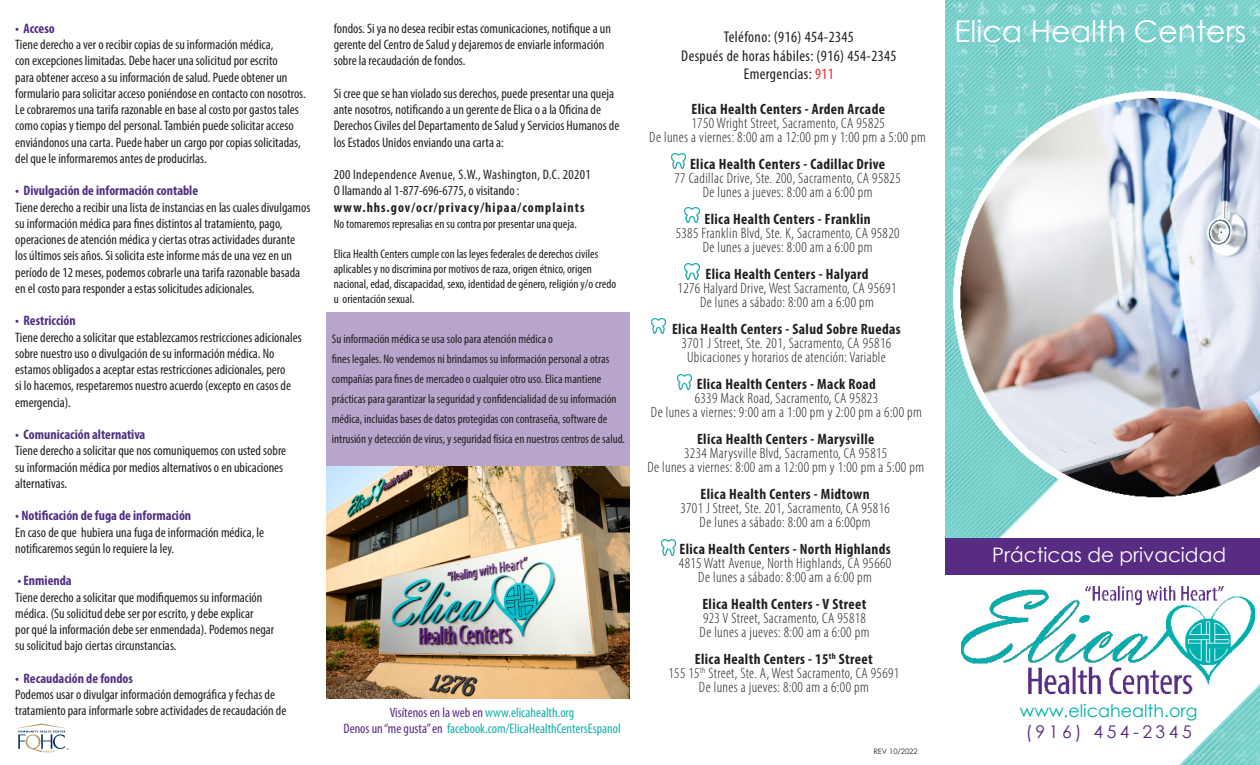
<style>
.page{position:relative;width:1260px;height:765px;background:#fff}
.page>*{position:absolute;margin:0;border:0;box-sizing:border-box;transform-origin:0 0}
.t1{font:30px "Century Gothic";color:#fff}
.t2{font:20px "Century Gothic";color:#fff}
.t3{font:17.5px "Century Gothic";color:#00b2a9}
.t4{font:17.5px "Century Gothic";letter-spacing:.2em;color:#582c83}
.t5{font:condensed 15.62px "Myriad Pro";letter-spacing:.025em;color:#231f20}
.t6{font:300 condensed 15px "Myriad Pro";letter-spacing:.025em;color:#231f20}
.t7{font:700 condensed 15px "Myriad Pro";letter-spacing:.025em;color:#231f20}
.t8{font:condensed 13.75px/16.2px "Myriad Pro";color:#231f20}
.t9{font:700 condensed 13.75px "Myriad Pro";color:#512f82}
.t10{font:condensed 13.75px "Myriad Pro";color:#13afaa}
.t11{font:700 condensed 13.75px/16.2px "Myriad Pro";letter-spacing:.075em;color:#231f20}
.t12{font:condensed 13.75px "Myriad Pro";letter-spacing:.025em;color:#231f20}
.t13{font:condensed 12.5px/20px "Myriad Pro";color:#231f20}
.t14{font:7.5px "Century Gothic";color:#231f20}
.s1{font-weight:700;color:#512f82}
.s2{font-weight:400}
.s3{color:#582c83}
.s4{color:#ee292f}
</style>
<div class="page">
<img style="left:16px;top:723px;width:53px;height:30px">
<img style="left:961px;top:590px;width:65px;height:74px">
<img style="left:1026px;top:574px;width:234px;height:121px">
<img style="left:1133px;top:594px;width:127px;height:171px">
<img style="left:946px;top:0;width:78px;height:538px">
<img style="left:948px;top:0;width:312px;height:82px">
<div style="left:946px;top:538px;width:314px;height:36px;background:#582c83"></div>
<img style="left:945px;top:82px;width:315px;height:432px">
<img style="left:326px;top:466px;width:304px;height:233px">
<div style="left:326px;top:312px;width:304px;height:154px;background:#b7a5cc"></div>
<img style="left:685px;top:207px;width:14px;height:16px">
<img style="left:685px;top:264px;width:14px;height:15px">
<img style="left:677px;top:374px;width:15px;height:15px">
<img style="left:652px;top:318px;width:14px;height:16px">
<img style="left:671px;top:154px;width:15px;height:15px">
<img style="left:661px;top:540px;width:15px;height:15px">
<p class="t8" style="left:15px;top:20px;width:260px"><span class="s1">• Acceso<br></span>Tiene derecho a ver o recibir copias de su información médica,</p>
<p class="t8" style="left:15px;top:52px;width:292px">con excepciones limitadas. Debe hacer una solicitud por escrito<br>para obtener acceso a su información de salud. Puede obtener un formulario para solicitar acceso poniéndose en contacto con nosotros.<br>Le cobraremos una tarifa razonable en base al costo por gastos tales como copias y tiempo del personal. También puede solicitar acceso enviándonos una carta. Puede haber un cargo por copias solicitadas, del que le informaremos antes de producirlas.</p>
<p class="t9" style="left:15px;top:182px;width:184px">• Divulgación de información contable</p>
<p class="t8" style="left:15px;top:199px;width:297px">Tiene derecho a recibir una lista de instancias en las cuales divulgamos su información médica para fines distintos al tratamiento, pago, operaciones de atención médica y ciertas otras actividades durante los últimos seis años. Si solicita este informe más de una vez en un período de 12 meses, podemos cobrarle una tarifa razonable basada en el costo para responder a estas solicitudes adicionales.</p>
<p class="t9" style="left:15px;top:312px;width:62px">• Restricción</p>
<p class="t8" style="left:15px;top:329px;width:288px">Tiene derecho a solicitar que establezcamos restricciones adicionales sobre nuestro uso o divulgación de su información médica. No estamos obligados a aceptar estas restricciones adicionales, pero<br>si lo hacemos, respetaremos nuestro acuerdo (excepto en casos de emergencia).</p>
<p class="t9" style="left:15px;top:426px;width:132px">• Comunicación alternativa</p>
<p class="t8" style="left:15px;top:442px;width:272px">Tiene derecho a solicitar que nos comuniquemos con usted sobre su información médica por medios alternativos o en ubicaciones alternativas.</p>
<p class="t8" style="left:15px;top:507px;width:250px"><span class="s1">• Notificación de fuga de información<br></span>En caso de que hubiera una fuga de información médica, le notificaremos según lo requiere la ley.</p>
<p class="t9" style="left:17px;top:572px;width:56px">• Enmienda</p>
<p class="t8" style="left:15px;top:589px;width:249px">Tiene derecho a solicitar que modifiquemos su información</p>
<p class="t8" style="left:15px;top:605px;width:240px">médica. (Su solicitud debe ser por escrito, y debe explicar</p>
<p class="t8" style="left:15px;top:621px;width:261px">por qué la información debe ser enmendada). Podemos negar</p>
<p class="t8" style="left:15px;top:637px;width:163px">su solicitud bajo ciertas circunstancias.</p>
<p class="t9" style="left:15px;top:670px;width:119px">• Recaudación de fondos</p>
<p class="t8" style="left:15px;top:686px;width:273px">Podemos usar o divulgar información demográfica y fechas de tratamiento para informarle sobre actividades de recaudación de</p>
<p class="t8" style="left:334px;top:20px;width:279px">fondos. Si ya no desea recibir estas comunicaciones, notifique a un gerente del Centro de Salud y dejaremos de enviarle información sobre la recaudación de fondos.</p>
<p class="t8" style="left:334px;top:85px;width:287px">Si cree que se han violado sus derechos, puede presentar una queja ante nosotros, notificando a un gerente de Elica o a la Oficina de Derechos Civiles del Departamento de Salud y Servicios Humanos de los Estados Unidos enviando una carta a:</p>
<p class="t12" style="left:334px;top:166px;width:258px">200 Independence Avenue, S.W., Washington, D.C. 20201</p>
<p class="t11" style="left:334px;top:182px;width:252px"><span class="s2">O llamando al 1-877-696-6775, o visitando : </span>www.hhs.gov/ocr/privacy/hipaa/complaints</p>
<p class="t13" style="left:334px;top:214px;width:245px">No tomaremos represalias en su contra por presentar una queja.</p>
<p class="t13" style="left:334px;top:246px;width:284px;line-height:15px">Elica Health Centers cumple con las leyes federales de derechos civiles aplicables y no discrimina por motivos de raza, origen étnico, origen nacional, edad, discapacidad, sexo, identidad de género, religión y/o credo u orientación sexual.</p>
<p class="t13" style="left:332px;top:328px;width:223px">Su información médica se usa solo para atención médica o</p>
<p class="t13" style="left:332px;top:348px;width:295px">fines legales. No vendemos ni brindamos su información personal a otras compañías para fines de mercadeo o cualquier otro uso. Elica mantiene prácticas para garantizar la seguridad y confidencialidad de su información médica, incluidas bases de datos protegidas con contraseña, software de intrusión y detección de virus, y seguridad física en nuestros centros de salud.</p>
<p class="t10" style="left:390px;top:704px;width:186px"><span class="s3">Visítenos en la web en</span> www.elicahealth.org</p>
<p class="t10" style="left:344px;top:720px;width:279px"><span class="s3">Denos un “me gusta” en</span> facebook.com/ElicaHealthCentersEspanol</p>
<p class="t5" style="left:724px;top:27px;width:132px">Teléfono: (916) 454-2345</p>
<p class="t5" style="left:681px;top:46px;width:217px">Después de horas hábiles: (916) 454-2345</p>
<p class="t5" style="left:744px;top:65px;width:91px">Emergencias: <span class="s4">911</span></p>
<p class="t7" style="left:692px;top:100px;width:195px">Elica Health Centers - Arden Arcade</p>
<p class="t6" style="left:692px;top:114px;width:195px">1750 Wright Street, Sacramento, CA 95825</p>
<p class="t6" style="left:649px;top:128px;width:278px">De lunes a viernes: 8:00 am a 12:00 pm y 1:00 pm a 5:00 pm</p>
<p class="t7" style="left:690px;top:155px;width:197px">Elica Health Centers - Cadillac Drive</p>
<p class="t6" style="left:675px;top:169px;width:228px">77 Cadillac Drive, Ste. 200, Sacramento, CA 95825</p>
<p class="t6" style="left:703px;top:183px;width:171px">De lunes a jueves: 8:00 am a 6:00 pm</p>
<p class="t7" style="left:705px;top:210px;width:168px">Elica Health Centers - Franklin</p>
<p class="t6" style="left:676px;top:224px;width:225px">5385 Franklin Blvd, Ste. K, Sacramento, CA 95820</p>
<p class="t6" style="left:703px;top:238px;width:171px">De lunes a jueves: 8:00 am a 6:00 pm</p>
<p class="t7" style="left:705px;top:265px;width:165px">Elica Health Centers - Halyard</p>
<p class="t6" style="left:678px;top:279px;width:220px">1276 Halyard Drive, West Sacramento, CA 95691</p>
<p class="t6" style="left:700px;top:293px;width:175px">De lunes a sábado: 8:00 am a 6:00 pm</p>
<p class="t7" style="left:672px;top:320px;width:230px">Elica Health Centers - Salud Sobre Ruedas</p>
<p class="t6" style="left:682px;top:334px;width:211px">3701 J Street, Ste. 201, Sacramento, CA 95816</p>
<p class="t6" style="left:687px;top:348px;width:200px">Ubicaciones y horarios de atención: Variable</p>
<p class="t7" style="left:697px;top:375px;width:181px">Elica Health Centers - Mack Road</p>
<p class="t6" style="left:695px;top:389px;width:185px">6339 Mack Road, Sacramento, CA 95823</p>
<p class="t6" style="left:651px;top:403px;width:272px">De lunes a viernes: 9:00 am a 1:00 pm y 2:00 pm a 6:00 pm</p>
<p class="t7" style="left:697px;top:430px;width:179px">Elica Health Centers - Marysville</p>
<p class="t6" style="left:684px;top:444px;width:205px">3234 Marysville Blvd, Sacramento, CA 95815</p>
<p class="t6" style="left:647px;top:458px;width:278px">De lunes a viernes: 8:00 am a 12:00 pm y 1:00 pm a 5:00 pm</p>
<p class="t7" style="left:701px;top:485px;width:171px">Elica Health Centers - Midtown</p>
<p class="t6" style="left:680px;top:499px;width:211px">3701 J Street, Ste. 201, Sacramento, CA 95816</p>
<p class="t6" style="left:700px;top:513px;width:172px">De lunes a sábado: 8:00 am a 6:00pm</p>
<p class="t7" style="left:680px;top:540px;width:213px">Elica Health Centers - North Highlands</p>
<p class="t6" style="left:679px;top:554px;width:214px">4815 Watt Avenue, North Highlands, CA 95660</p>
<p class="t6" style="left:698px;top:568px;width:175px">De lunes a sábado: 8:00 am a 6:00 pm</p>
<p class="t7" style="left:702px;top:595px;width:166px">Elica Health Centers - V Street</p>
<p class="t6" style="left:703px;top:609px;width:164px">923 V Street, Sacramento, CA 95818</p>
<p class="t6" style="left:700px;top:623px;width:171px">De lunes a jueves: 8:00 am a 6:00 pm</p>
<p class="t7" style="left:695px;top:650px;width:179px">Elica Health Centers - 15<sup>th</sup> Street</p>
<p class="t6" style="left:668px;top:664px;width:232px">155 15<sup>th</sup> Street, Ste. A, West Sacramento, CA 95691</p>
<p class="t6" style="left:699px;top:678px;width:171px">De lunes a jueves: 8:00 am a 6:00 pm</p>
<p class="t14" style="left:873px;top:746px;width:46px">REV 10/2022</p>
<p class="t1" style="left:954px;top:11px;width:294px">Elica Health Centers</p>
<p class="t2" style="left:992px;top:541px;width:235px">Prácticas de privacidad</p>
<p class="t3" style="left:1020px;top:699px;width:179px">www.elicahealth.org</p>
<p class="t4" style="left:1026px;top:720px;width:168px">(916) 454-2345</p>
</div>
